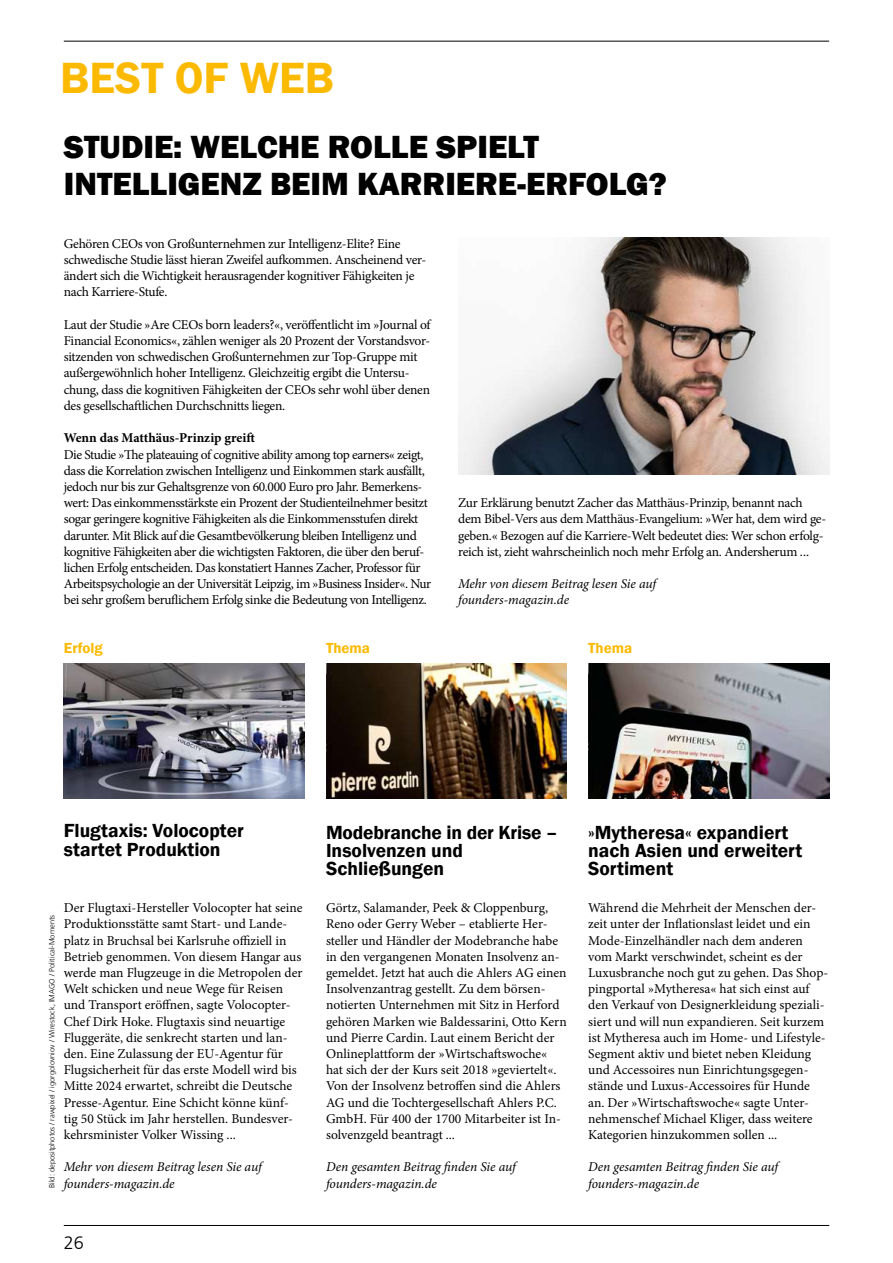
<style>
.page{position:relative;width:893px;height:1263px;background:#fff}
.page>*{position:absolute;margin:0;border:0;box-sizing:border-box;transform-origin:0 0}
.t1{font:600 45px "Franklin Gothic";color:#fbba00}
.t2{font:800 33px/37.5px "Franklin Gothic";color:#000}
.t3{font:600 19.5px/18px "Franklin Gothic";color:#000}
.t4{font:300 18px "Frutiger LT";color:#000}
.t5{font:600 15px "Franklin Gothic";color:#fbba00}
.t6{font:13.5px/16.2px "Minion Pro";letter-spacing:-.015em;color:#000}
.t7{font:italic 13.5px/16.2px "Minion Pro";letter-spacing:-.005em;color:#000}
.t8{font:700 13.5px "Minion Pro";color:#000}
.t9{font:300 7.5px "Frutiger LT";color:#000}
</style>
<div class="page">
<img style="left:326px;top:664px;width:241px;height:135px">
<img style="left:588px;top:664px;width:241px;height:135px">
<img style="left:64px;top:664px;width:241px;height:135px">
<img style="left:458px;top:238px;width:371px;height:237px">
<hr style="left:64px;top:1225px;width:765px;height:1px;background:#000">
<hr style="left:64px;top:41px;width:765px;height:1px;background:#000">
<h1 class="t1" style="left:60px;top:50px;width:275px">BEST OF WEB</h1>
<h2 class="t2" style="left:64px;top:128px;width:605px">STUDIE: WELCHE ROLLE SPIELT<br>INTELLIGENZ BEIM KARRIERE-ERFOLG?</h2>
<p class="t6" style="left:64px;top:236px;width:364px">Gehören CEOs von Großunternehmen zur Intelligenz-Elite? Eine schwedische Studie lässt hieran Zweifel aufkommen. Anscheinend ver&shy;ändert sich die Wichtigkeit herausragender kognitiver Fähigkeiten je nach Karriere-Stufe.</p>
<p class="t6" style="left:64px;top:317px;width:368px">Laut der Studie »Are CEOs born leaders?«, veröffentlicht im »Journal of Financial Economics«, zählen weniger als 20 Prozent der Vorstandsvor&shy;sitzenden von schwedischen Großunternehmen zur Top-Gruppe mit außergewöhnlich hoher Intelligenz. Gleichzeitig ergibt die Untersu&shy;chung, dass die kognitiven Fähigkeiten der CEOs sehr wohl über denen des gesellschaftlichen Durchschnitts liegen.</p>
<p class="t8" style="left:64px;top:428px;width:193px">Wenn das Matthäus-Prinzip greift</p>
<p class="t6" style="left:64px;top:446px;width:369px">Die Studie »The plateauing of cognitive ability among top earners« zeigt, dass die Korrelation zwischen Intelligenz und Einkommen stark ausfällt, jedoch nur bis zur Gehaltsgrenze von 60.000 Euro pro Jahr. Bemerkens&shy;wert: Das einkommensstärkste ein Prozent der Studienteilnehmer besitzt sogar geringere kognitive Fähigkeiten als die Einkommensstufen direkt darunter. Mit Blick auf die Gesamtbevölkerung bleiben Intelligenz und kognitive Fähigkeiten aber die wichtigsten Faktoren, die über den beruf&shy;lichen Erfolg entscheiden. Das konstatiert Hannes Zacher, Professor für Arbeitspsychologie an der Universität Leipzig, im »Business Insider«. Nur bei sehr großem beruflichem Erfolg sinke die Bedeutung von Intelligenz.</p>
<p class="t6" style="left:458px;top:495px;width:370px">Zur Erklärung benutzt Zacher das Matthäus-Prinzip, benannt nach dem Bibel-Vers aus dem Matthäus-Evangelium: »Wer hat, dem wird ge&shy;geben.« Bezogen auf die Karriere-Welt bedeutet dies: Wer schon erfolg&shy;reich ist, zieht wahrscheinlich noch mehr Erfolg an. Andersherum ...</p>
<p class="t7" style="left:458px;top:576px;width:199px">Mehr von diesem Beitrag lesen Sie auf founders-magazin.de</p>
<p class="t5" style="left:64px;top:639px;width:40px">Erfolg</p>
<p class="t5" style="left:326px;top:639px;width:46px">Thema</p>
<p class="t5" style="left:588px;top:639px;width:46px">Thema</p>
<h3 class="t3" style="left:64px;top:821px;width:182px;line-height:19.5px">Flugtaxis: Volocopter startet Produktion</h3>
<h3 class="t3" style="left:326px;top:823px;width:233px">Modebranche in der Krise –<br>Insolvenzen und<br>Schließungen</h3>
<h3 class="t3" style="left:588px;top:823px;width:215px">»Mytheresa« expandiert nach Asien und erweitert<br>Sortiment</h3>
<p class="t6" style="left:64px;top:900px;width:240px">Der Flugtaxi-Hersteller Volocopter hat seine Produktionsstätte samt Start- und Lande&shy;platz in Bruchsal bei Karlsruhe offiziell in Betrieb genommen. Von diesem Hangar aus werde man Flugzeuge in die Metropolen der Welt schicken und neue Wege für Reisen und Transport eröffnen, sagte Volocopter-Chef Dirk Hoke. Flugtaxis sind neuartige Fluggeräte, die senkrecht starten und lan&shy;den. Eine Zulassung der EU-Agentur für Flugsicherheit für das erste Modell wird bis Mitte 2024 erwartet, schreibt die Deutsche Presse-Agentur. Eine Schicht könne künf&shy;tig 50 Stück im Jahr herstellen. Bundesver&shy;kehrsminister Volker Wissing ...</p>
<p class="t7" style="left:64px;top:1159px;width:199px">Mehr von diesem Beitrag lesen Sie auf founders-magazin.de</p>
<p class="t9" style="left:48px;top:1188px;width:275px;rotate:-90deg">Bild: depositphotos / rawpixel / igorgolovniov / Wirestock, IMAGO / Political-Moments</p>
<h3 class="t4" style="left:64px;top:1233px;width:22px">26</h3>
<p class="t6" style="left:326px;top:900px;width:242px">Görtz, Salamander, Peek &amp; Cloppenburg, Reno oder Gerry Weber – etablierte Her&shy;steller und Händler der Modebranche habe in den vergangenen Monaten Insolvenz an&shy;gemeldet. Jetzt hat auch die Ahlers AG einen Insolvenzantrag gestellt. Zu dem börsen&shy;notierten Unternehmen mit Sitz in Herford gehören Marken wie Baldessarini, Otto Kern und Pierre Cardin. Laut einem Bericht der Onlineplattform der »Wirtschaftswoche« hat sich der der Kurs seit 2018 »geviertelt«.<br>Von der Insolvenz betroffen sind die Ahlers AG und die Tochtergesellschaft Ahlers P.C.<br>GmbH. Für 400 der 1700 Mitarbeiter ist In&shy;solvenzgeld beantragt ...</p>
<p class="t7" style="left:326px;top:1159px;width:191px">Den gesamten Beitrag finden Sie auf founders-magazin.de</p>
<p class="t6" style="left:588px;top:900px;width:241px">Während die Mehrheit der Menschen der&shy;zeit unter der Inflationslast leidet und ein Mode-Einzelhändler nach dem anderen vom Markt verschwindet, scheint es der Luxusbranche noch gut zu gehen. Das Shop&shy;pingportal »Mytheresa« hat sich einst auf den Verkauf von Designerkleidung speziali&shy;siert und will nun expandieren. Seit kurzem ist Mytheresa auch im Home- und Lifestyle-Segment aktiv und bietet neben Kleidung und Accessoires nun Einrichtungsgegen&shy;stände und Luxus-Accessoires für Hunde an. Der »Wirtschaftswoche« sagte Unter&shy;nehmenschef Michael Kliger, dass weitere Kategorien hinzukommen sollen ...</p>
<p class="t7" style="left:588px;top:1159px;width:191px">Den gesamten Beitrag finden Sie auf founders-magazin.de</p>
</div>
